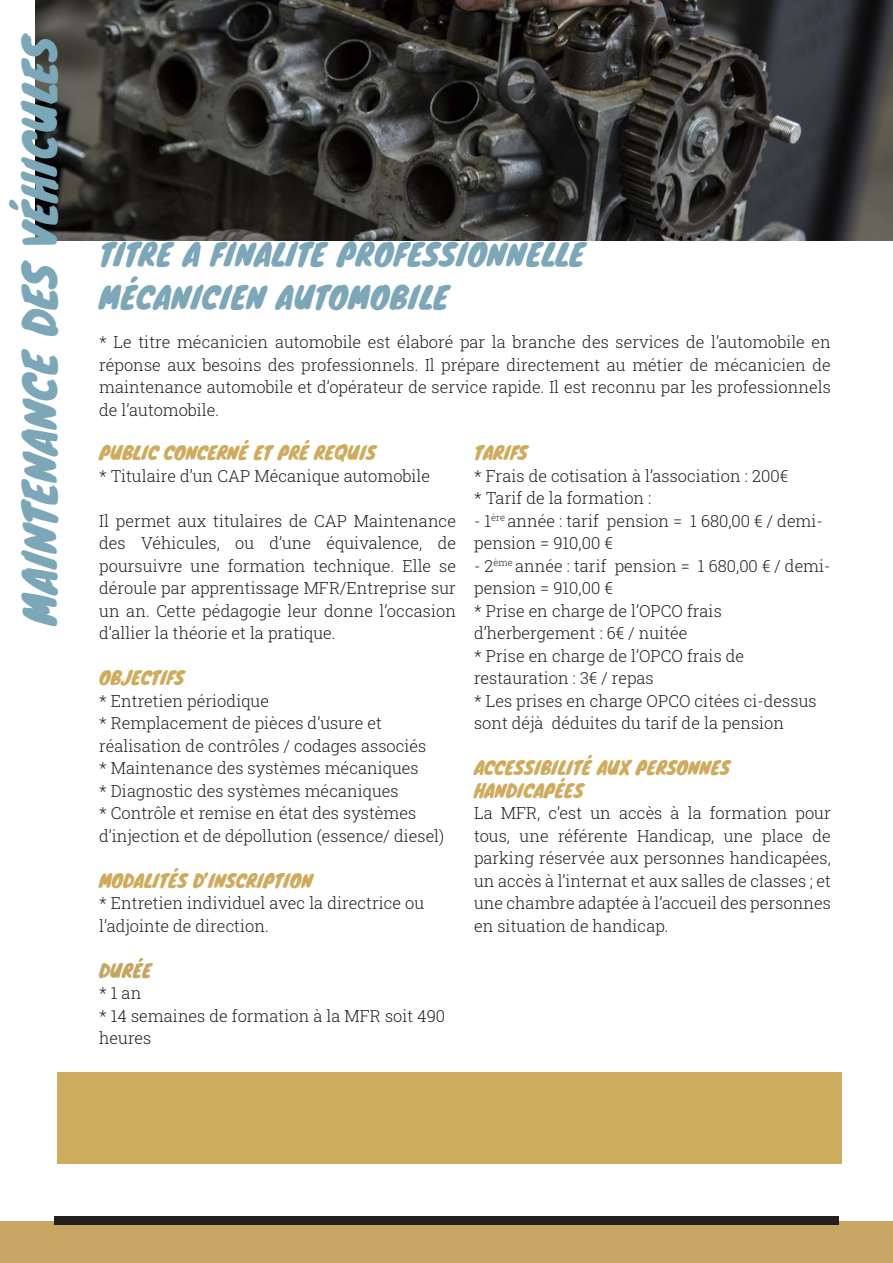
<style>
.page{position:relative;width:893px;height:1263px;background:#fff}
.page>*{position:absolute;margin:0;border:0;box-sizing:border-box;transform-origin:0 0}
.t1{font:43.5px "Knewave";color:#7ca7b9}
.t2{font:30px "Knewave";letter-spacing:.01em;color:#7ca7b9}
.t3{font:18px/22.5px "Knewave";color:#cfab5d}
.t4{font:18px "Knewave";color:#c7a562}
.t5{font:300 16.5px/22.5px "Roboto Slab";color:#231f20}
</style>
<div class="page">
<img style="left:36px;top:0;width:857px;height:241px">
<div style="left:57px;top:1071px;width:785px;height:92px;background:#ceac5e"></div>
<div style="left:0;top:1221px;width:893px;height:42px;background:#c7a562"></div>
<div style="left:54px;top:1216px;width:785px;height:9px;background:#231f20"></div>
<p class="t1" style="left:5px;top:625px;width:595px;rotate:-90deg">MAINTENANCE DES VÉHICULES</p>
<p class="t2" style="left:99px;top:230px;width:487px">TITRE A FINALITE PROFESSIONNELLE</p>
<p class="t2" style="left:99px;top:274px;width:351px">MÉCANICIEN AUTOMOBILE</p>
<p class="t5" style="left:99px;top:330px;width:733px;text-align:justify">* Le titre mécanicien automobile est élaboré par la branche des services de l’automobile en réponse aux besoins des professionnels. Il prépare directement au métier de mécanicien de maintenance automobile et d’opérateur de service rapide. Il est reconnu par les professionnels de l’automobile.</p>
<p class="t3" style="left:99px;top:441px;width:278px">PUBLIC CONCERNÉ ET PRÉ REQUIS</p>
<p class="t5" style="left:99px;top:464px;width:332px">* Titulaire d’un CAP Mécanique automobile</p>
<p class="t5" style="left:99px;top:509px;width:358px;text-align:justify">Il permet aux titulaires de CAP Maintenance des Véhicules, ou d’une équivalence, de poursuivre une formation technique. Elle se déroule par apprentissage MFR/Entreprise sur un an. Cette pédagogie leur donne l’occasion d’allier la théorie et la pratique.</p>
<p class="t3" style="left:99px;top:666px;width:87px">OBJECTIFS</p>
<p class="t5" style="left:99px;top:689px;width:347px">* Entretien périodique<br>* Remplacement de pièces d’usure et réalisation de contrôles / codages associés<br>* Maintenance des systèmes mécaniques<br>* Diagnostic des systèmes mécaniques<br>* Contrôle et remise en état des systèmes d’injection et de dépollution (essence/ diesel)</p>
<p class="t3" style="left:99px;top:868px;width:215px">MODALITÉS D’INSCRIPTION</p>
<p class="t5" style="left:99px;top:891px;width:327px">* Entretien individuel avec la directrice ou l’adjointe de direction.</p>
<p class="t4" style="left:99px;top:956px;width:54px">DURÉE</p>
<p class="t5" style="left:99px;top:981px;width:348px">* 1 an<br>* 14 semaines de formation à la MFR soit 490 heures</p>
<p class="t3" style="left:474px;top:441px;width:55px">TARIFS</p>
<p class="t5" style="left:474px;top:464px;width:316px">* Frais de cotisation à l’association : 200€ * Tarif de la formation :</p>
<p class="t5" style="left:474px;top:509px;width:350px">- 1<sup>ère</sup> année : tarif pension = 1 680,00 € / demi&shy;pension = 910,00 €</p>
<p class="t5" style="left:474px;top:554px;width:358px">- 2<sup>ème</sup> année : tarif pension = 1 680,00 € / demi&shy;pension = 910,00 €</p>
<p class="t5" style="left:474px;top:599px;width:249px">* Prise en charge de l’OPCO frais d’herbergement : 6€ / nuitée</p>
<p class="t5" style="left:474px;top:644px;width:272px">* Prise en charge de l’OPCO frais de restauration : 3€ / repas</p>
<p class="t5" style="left:474px;top:689px;width:344px">* Les prises en charge OPCO citées ci-dessus sont déjà déduites du tarif de la pension</p>
<p class="t3" style="left:474px;top:756px;width:258px">ACCESSIBILITÉ AUX PERSONNES<br>HANDICAPÉES</p>
<p class="t5" style="left:474px;top:801px;width:358px;text-align:justify">La MFR, c’est un accès à la formation pour tous, une référente Handicap, une place de parking réservée aux personnes handicapées, un accès à l’internat et aux salles de classes ; et une chambre adaptée à l’accueil des personnes en situation de handicap.</p>
</div>
